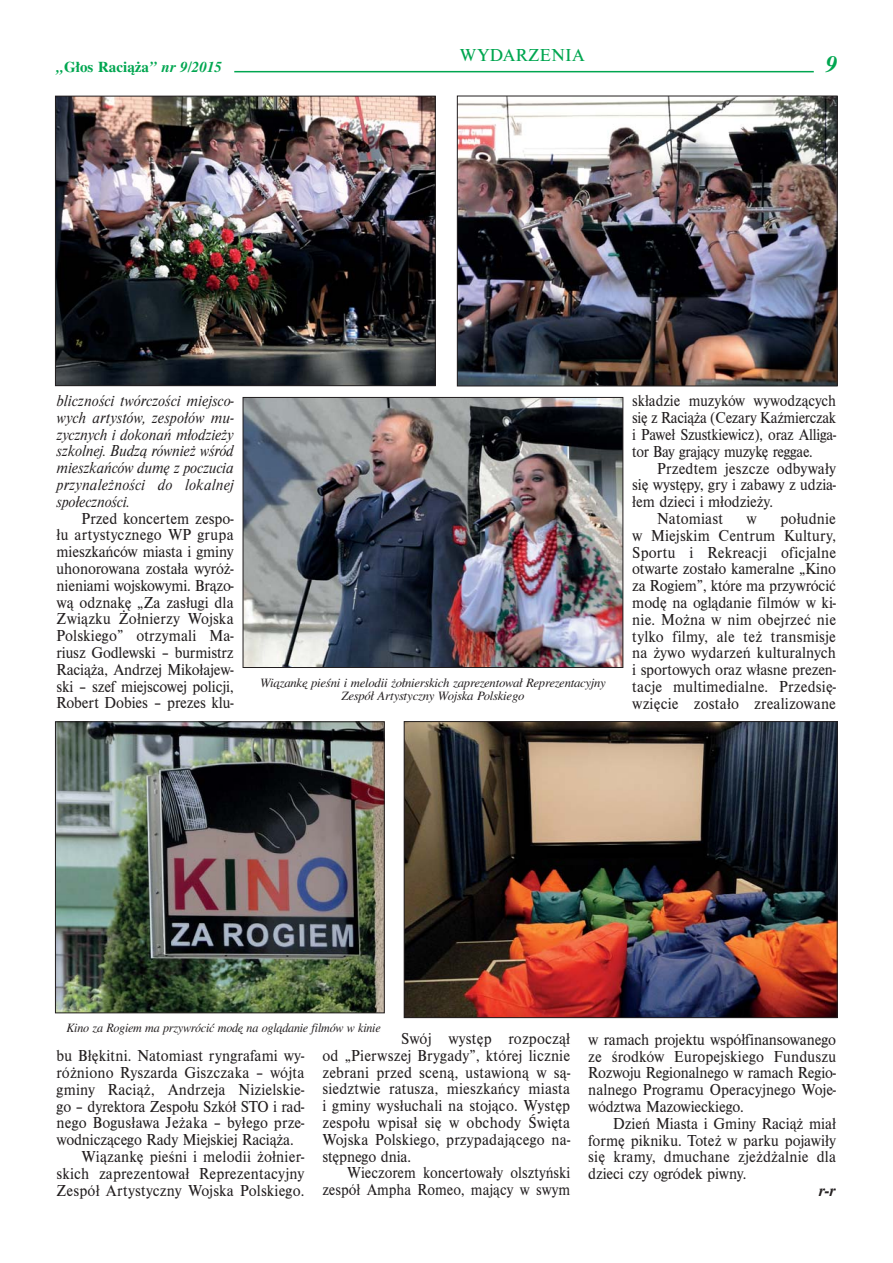
<style>
.page{position:relative;width:893px;height:1263px;background:#fff}
.page>*{position:absolute;margin:0;border:0;box-sizing:border-box;transform-origin:0 0}
.t1{font:italic 700 21px "Ptimes";color:#00a650}
.t2{font:18px "Nimbus Rom DCE";letter-spacing:.025em;color:#00a650}
.t3{font:16.5px/16.8px "Nimbus Rom DCE";color:#231f20;text-align:justify;scale:.95 1}
.t4{font:16.5px/16.8px "Nimbus Rom DCE";color:#231f20;text-align:right;scale:.92 1}
.t5{font:italic 16.5px/16.8px "Nimbus Rom DCE";letter-spacing:-.01em;color:#231f20;text-align:justify;scale:.95 1}
.t6{font:16.5px "Nimbus Rom No 9 LCE Med Ita";color:#231f20;scale:.95 1}
.t7{font:700 13.5px "Ptimes";color:#00a650}
.t8{font:italic 12.75px/13.5px "Nimbus Rom No 9 LCE";letter-spacing:-.02em;color:#231f20;text-align:center}
.t9{font:italic 12.75px "Nimbus Rom No 9 LCE";letter-spacing:-.02em;color:#231f20;scale:.95 1}
.s1{font-style:italic}
</style>
<div class="page">
<hr style="left:234px;top:71px;width:580px;height:1px;background:#00a650">
<img style="left:459px;top:98px;width:376px;height:286px">
<div style="left:457px;top:96px;width:380px;height:290px;border:1px solid #231f20"></div>
<img style="left:57px;top:98px;width:377px;height:286px">
<div style="left:55px;top:96px;width:381px;height:290px;border:1px solid #231f20"></div>
<img style="left:245px;top:399px;width:376px;height:267px">
<div style="left:243px;top:397px;width:380px;height:271px;border:1px solid #231f20"></div>
<img style="left:406px;top:723px;width:429px;height:293px">
<div style="left:404px;top:721px;width:433px;height:297px;border:1px solid #231f20"></div>
<img style="left:57px;top:723px;width:326px;height:288px">
<div style="left:55px;top:721px;width:330px;height:292px;border:1px solid #231f20"></div>
<p class="t2" style="left:460px;top:49px;width:126px">WYDARZENIA</p>
<p class="t7" style="left:57px;top:62px;width:167px"><span class="s1">„</span>G∏os Racià˝a<span class="s1">” nr 9/2015</span></p>
<p class="t1" style="left:826px;top:55px;width:13px">9</p>
<p class="t5" style="left:57px;top:394px;width:188px">blicz no ści twór czo ści miej sco - wych ar ty stów, ze spo łów mu - zycz nych i do ko nań mło dzie ży szkol nej. Bu dzą rów nież wśród miesz kań ców du mę z po czu cia przy na leż no ści do lo kal nej spo łecz no ści.</p>
<p class="t3" style="left:57px;top:511px;width:188px;text-indent:25px">Przed kon cer tem ze spo - łu ar ty stycz ne go WP gru pa miesz kań ców mia sta i gmi ny uho no ro wa na zo sta ła wy róż - nie nia mi woj sko wy mi. Brą zo - wą od zna kę „Za za słu gi dla Związ ku Żoł nie rzy Woj ska Pol skie go” otrzy ma li Ma - riusz Go dlew ski – bur mistrz Ra cią ża, An drzej Mi ko ła jew - ski – szef miej sco wej po li cji, Ro bert Do bies – pre zes klu -</p>
<p class="t8" style="left:260px;top:677px;width:347px">Wiązankę pieśni i melodii żołnierskich zaprezentował Reprezentacyjny<br>Zespół Artystyczny Wojska Polskiego</p>
<p class="t4" style="left:632px;top:394px;width:223px;text-align:justify">skła dzie mu zy ków wy wo dzą cych się z Ra cią ża (Ce za ry Kaź mier czak i Pa weł Szust kie wicz), oraz Al li ga - tor Bay gra ją cy mu zy kę reg gae.</p>
<p class="t3" style="left:657px;top:461px;width:190px">Przed tem jesz cze od by wa ły</p>
<p class="t3" style="left:632px;top:478px;width:216px">się wy stę py, gry i za ba wy z udzia -</p>
<p class="t3" style="left:632px;top:494px;width:150px">łem dzie ci i mło dzie ży.</p>
<p class="t3" style="left:657px;top:511px;width:71px">Na to miast</p>
<p class="t3" style="left:746px;top:511px;width:12px">w</p>
<p class="t3" style="left:632px;top:511px;width:216px;text-indent:148px">po łu dnie w Miej skim Cen trum Kul tu ry, Spor tu i Re kre acji ofi cjal ne otwar te zo sta ło ka me ral ne „Ki no za Ro giem”, któ re ma przy wró cić mo dę na oglą da nie fil mów w ki - nie. Moż na w nim obej rzeć nie tyl ko fil my, ale też trans mi sje na ży wo wy da rzeń kul tu ral nych i spor to wych oraz wła sne pre zen - ta cje mul ti me dial ne. Przed się - wzię cie zo sta ło zre ali zo wa ne</p>
<p class="t9" style="left:66px;top:1023px;width:332px">Kino za Rogiem ma przywrócić modę na oglądanie filmów w kinie</p>
<p class="t3" style="left:322px;top:1031px;width:262px;text-indent:79px">Swój wy stęp roz po czął od „Pierw szej Bry ga dy”, któ rej licz nie ze bra ni przed sce ną, usta wio ną w są - siedz twie ra tu sza, miesz kań cy mia sta i gmi ny wy słu cha li na sto ją co. Wy stęp ze spo łu wpi sał się w ob cho dy Świę ta Woj ska Pol skie go, przy pa da ją ce go na - stęp ne go dnia.</p>
<p class="t4" style="left:322px;top:1166px;width:271px">Wie czo rem kon cer to wa ły olsz tyń ski<br>ze spół Am pha Ro meo, ma ją cy w swym</p>
<p class="t3" style="left:57px;top:1049px;width:262px">bu Błę kit ni. Na to miast ryn gra fa mi wy -</p>
<p class="t3" style="left:57px;top:1065px;width:262px">róż nio no Ry szar da Gisz cza ka – wój ta</p>
<p class="t3" style="left:57px;top:1082px;width:262px">gmi ny Ra ciąż, An drze ja Ni ziel skie -</p>
<p class="t3" style="left:57px;top:1099px;width:262px">go – dy rek to ra Ze spo łu Szkół STO i rad -</p>
<p class="t3" style="left:57px;top:1116px;width:262px">ne go Bo gu sła wa Je ża ka – by łe go prze -</p>
<p class="t3" style="left:57px;top:1133px;width:251px">wod ni czą ce go Ra dy Miej skiej Ra cią ża.</p>
<p class="t3" style="left:81px;top:1149px;width:236px">Wią zan kę pie śni i me lo dii żoł nier -</p>
<p class="t3" style="left:57px;top:1166px;width:262px">skich za pre zen to wał Re pre zen ta cyj ny</p>
<p class="t3" style="left:57px;top:1183px;width:262px">Ze spół Ar ty stycz ny Woj ska Pol skie go.</p>
<p class="t3" style="left:588px;top:1032px;width:262px">w ra mach pro jek tu współ fi nan so wa ne go ze środ ków Eu ro pej skie go Fun du szu Roz wo ju Re gio nal ne go w ra mach Re gio - nal ne go Pro gra mu Ope ra cyj ne go Wo je - wódz twa Ma zo wiec kie go.</p>
<p class="t3" style="left:588px;top:1116px;width:262px;text-indent:25px">Dzień Mia sta i Gmi ny Ra ciąż miał for mę pik ni ku. To też w par ku po ja wi ły się kra my, dmu cha ne zjeż dżal nie dla dzie ci czy ogró dek piw ny.</p>
<p class="t6" style="left:819px;top:1184px;width:19px">r -r</p>
</div>
